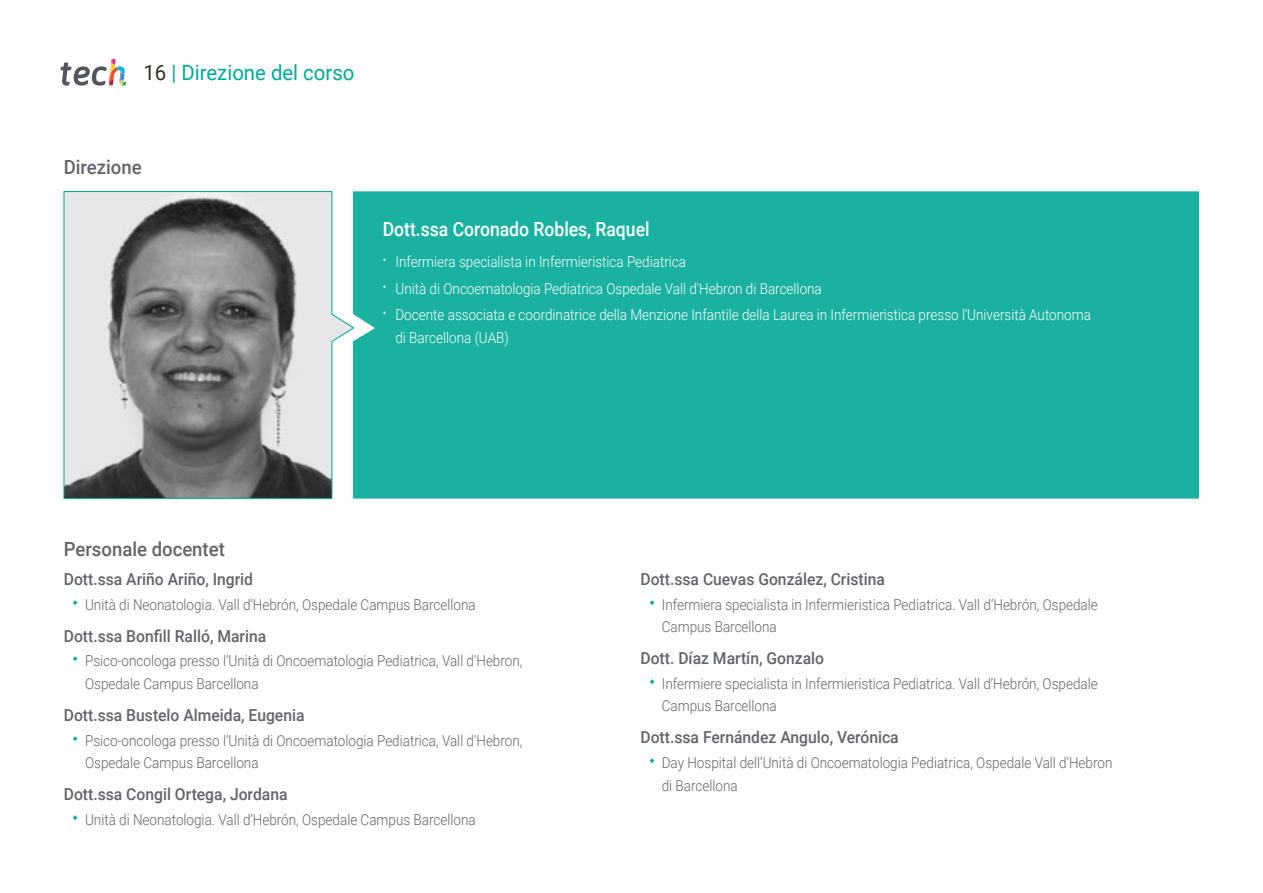
<style>
.page{position:relative;width:1263px;height:893px;background:#fff}
.page>*{position:absolute;margin:0;border:0;box-sizing:border-box;transform-origin:0 0}
.t1{font:21px "Roboto";color:#00a996}
.t2{font:500 19.5px "Roboto";color:#fff;scale:.9 1}
.t3{font:500 19.5px "Roboto";color:#61646a;scale:.95 1}
.t4{font:500 16.5px "Roboto";color:#61646a;scale:.95 1}
.t5{font:300 15px/22.5px "Roboto";color:#61646a;scale:.9 1}
.t6{font:300 15px/22.5px "Roboto";color:#fff;scale:.9 1}
.s1{color:#312e20}
</style>
<div class="page">
<svg style="left:61px;top:59px;width:65px;height:27px"></svg>
<div style="left:354px;top:191px;width:845px;height:308px;background:#1ab1a0"></div>
<svg style="left:64px;top:191px;width:290px;height:308px;background:#a0a2a2"></svg>
<h1 class="t1" style="left:144px;top:57px;width:213px"><span class="s1">16</span> | Direzione del corso</h1>
<h2 class="t3" style="left:64px;top:154px;width:84px">Direzione</h2>
<h2 class="t2" style="left:383px;top:215px;width:298px">Dott.ssa Coronado Robles, Raquel</h2>
<p class="t6" style="left:383px;top:250px;width:339px"><sup>•</sup> Infermiera specialista in Infermieristica Pediatrica</p>
<p class="t6" style="left:383px;top:276px;width:489px"><sup>•</sup> Unità di Oncoematologia Pediatrica Ospedale Vall d'Hebron di Barcellona</p>
<p class="t6" style="left:395px;top:303px;width:774px;text-indent:-13px"><sup>•</sup> Docente associata e coordinatrice della Menzione Infantile della Laurea in Infermieristica presso l'Università Autonoma di Barcellona (UAB)</p>
<h2 class="t3" style="left:64px;top:535px;width:171px">Personale docentet</h2>
<p class="t4" style="left:64px;top:568px;width:201px">Dott.ssa Ariño Ariño, Ingrid</p>
<p class="t5" style="left:85px;top:593px;width:436px">Unità di Neonatologia. Vall d’Hebrón, Ospedale Campus Barcellona</p>
<p class="t4" style="left:64px;top:624px;width:215px">Dott.ssa Bonfill Ralló, Marina</p>
<p class="t5" style="left:85px;top:649px;width:487px">Psico-oncologa presso l’Unità di Oncoematologia Pediatrica, Vall d'Hebron,<br>Ospedale Campus Barcellona</p>
<p class="t4" style="left:64px;top:703px;width:255px">Dott.ssa Bustelo Almeida, Eugenia</p>
<p class="t5" style="left:85px;top:728px;width:487px">Psico-oncologa presso l’Unità di Oncoematologia Pediatrica, Vall d'Hebron,<br>Ospedale Campus Barcellona</p>
<p class="t4" style="left:64px;top:783px;width:237px">Dott.ssa Congil Ortega, Jordana</p>
<p class="t5" style="left:85px;top:807px;width:436px">Unità di Neonatologia. Vall d’Hebrón, Ospedale Campus Barcellona</p>
<p class="t4" style="left:640px;top:568px;width:259px">Dott.ssa Cuevas González, Cristina</p>
<p class="t5" style="left:662px;top:593px;width:486px">Infermiera specialista in Infermieristica Pediatrica. Vall d’Hebrón, Ospedale<br>Campus Barcellona</p>
<p class="t4" style="left:640px;top:647px;width:195px">Dott. Díaz Martín, Gonzalo</p>
<p class="t5" style="left:662px;top:672px;width:486px">Infermiere specialista in Infermieristica Pediatrica. Vall d’Hebrón, Ospedale<br>Campus Barcellona</p>
<p class="t4" style="left:640px;top:726px;width:273px">Dott.ssa Fernández Angulo, Verónica</p>
<p class="t5" style="left:662px;top:751px;width:502px">Day Hospital dell’Unità di Oncoematologia Pediatrica, Ospedale Vall d'Hebron di Barcellona</p>
</div>
